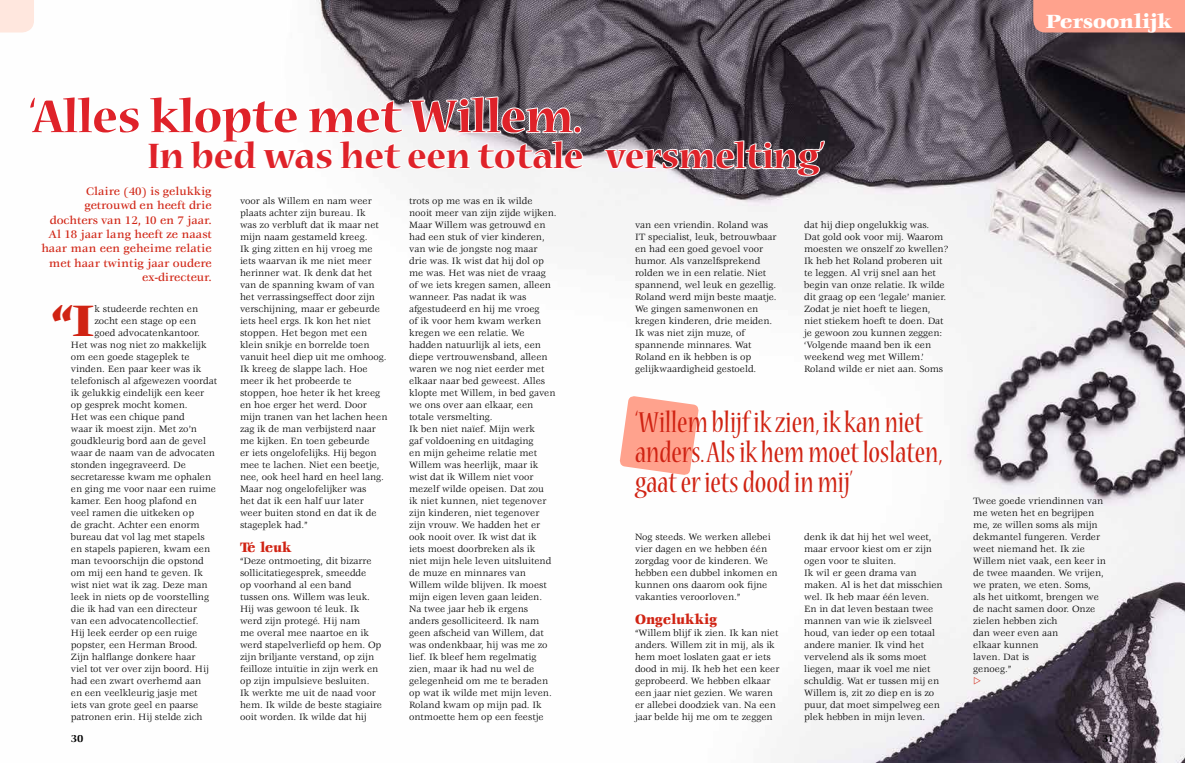
<style>
.page{position:relative;width:1185px;height:763px;background:#fff}
.page>*{position:absolute;margin:0;border:0;box-sizing:border-box;transform-origin:0 0}
.t1{font:700 51px "Nueva Std";color:#df2229}
.t2{font:900 48.3px "Veljovic Std";color:#d02313}
.t3{font:700 39.3px "Nueva Std";color:#df2229}
.t4{font:condensed 32px/30px "Nueva Std";color:#d02313}
.t5{font:900 21px "Veljovic Std";color:#fff}
.t6{font:900 15px "Veljovic Std";color:#d02313;scale:.9 1}
.t7{font:500 12px/14.4px "Veljovic Std";color:#d02313;text-align:right}
.t8{font:700 11px "Veljovic Std";color:#000}
.t9{font:10px/12px "Veljovic Std";color:#000}
.t10{font:9.5px "European Pi Three";color:#d02313}
</style>
<div class="page">
<img style="left:0;top:0;width:1185px;height:763px">
<svg style="left:619px;top:395px;width:80px;height:80px"></svg>
<svg style="left:28px;top:96px;width:113px;height:38px"></svg>
<svg style="left:147px;top:51px;width:437px;height:169px"></svg>
<svg style="left:603px;top:111px;width:223px;height:109px"></svg>
<div style="left:1033px;top:0;width:152px;height:32px;background:#ffa28d"></div>
<svg style="left:0;top:0;width:34px;height:32px"></svg>
<h3 class="t5" style="left:1046px;top:9px;width:128px">Persoonlijk</h3>
<h1 class="t1" style="left:30px;top:93px;width:554px">‘Alles klopte met Willem.</h1>
<h3 class="t3" style="left:147px;top:138px;width:678px">In bed was het een totale versmelting’</h3>
<p class="t7" style="left:41px;top:184px;width:172px">Claire (40) is gelukkig getrouwd en heeft drie dochters van 12, 10 en 7 jaar.<br>Al 18 jaar lang heeft ze naast haar man een geheime relatie met haar twintig jaar oudere ex-directeur.</p>
<h2 class="t2" style="left:52px;top:294px;width:44px">“I</h2>
<p class="t9" style="left:94px;top:303px;width:105px">k studeerde rechten en</p>
<p class="t9" style="left:94px;top:315px;width:103px">zocht een stage op een</p>
<p class="t9" style="left:94px;top:327px;width:107px">goed advocatenkantoor.</p>
<p class="t9" style="left:71px;top:339px;width:137px">Het was nog niet zo makkelijk</p>
<p class="t9" style="left:71px;top:351px;width:120px">om een goede stageplek te</p>
<p class="t9" style="left:71px;top:363px;width:132px">vinden. Een paar keer was ik</p>
<p class="t9" style="left:71px;top:375px;width:148px">telefonisch al afgewezen voordat</p>
<p class="t9" style="left:71px;top:387px;width:135px">ik gelukkig eindelijk een keer</p>
<p class="t9" style="left:71px;top:399px;width:118px">op gesprek mocht komen.</p>
<p class="t9" style="left:71px;top:411px;width:115px">Het was een chique pand</p>
<p class="t9" style="left:71px;top:423px;width:128px">waar ik moest zijn. Met zo’n</p>
<p class="t9" style="left:71px;top:435px;width:137px">goudkleurig bord aan de gevel</p>
<p class="t9" style="left:71px;top:447px;width:146px">waar de naam van de advocaten</p>
<p class="t9" style="left:71px;top:459px;width:117px">stonden ingegraveerd. De</p>
<p class="t9" style="left:71px;top:471px;width:142px">secretaresse kwam me ophalen</p>
<p class="t9" style="left:71px;top:483px;width:147px">en ging me voor naar een ruime</p>
<p class="t9" style="left:71px;top:495px;width:127px">kamer. Een hoog plafond en</p>
<p class="t9" style="left:71px;top:507px;width:125px">veel ramen die uitkeken op</p>
<p class="t9" style="left:71px;top:519px;width:130px">de gracht. Achter een enorm</p>
<p class="t9" style="left:71px;top:531px;width:135px">bureau dat vol lag met stapels</p>
<p class="t9" style="left:71px;top:543px;width:141px">en stapels papieren, kwam een</p>
<p class="t9" style="left:71px;top:555px;width:134px">man tevoorschijn die opstond</p>
<p class="t9" style="left:71px;top:567px;width:134px">om mij een hand te geven. Ik</p>
<p class="t9" style="left:71px;top:579px;width:138px">wist niet wat ik zag. Deze man</p>
<p class="t9" style="left:71px;top:591px;width:140px">leek in niets op de voorstelling</p>
<p class="t9" style="left:71px;top:603px;width:128px">die ik had van een directeur</p>
<p class="t9" style="left:71px;top:615px;width:129px">van een advocatencollectief.</p>
<p class="t9" style="left:71px;top:627px;width:128px">Hij leek eerder op een ruige</p>
<p class="t9" style="left:71px;top:639px;width:128px">popster, een Herman Brood.</p>
<p class="t9" style="left:71px;top:651px;width:126px">Zijn halflange donkere haar</p>
<p class="t9" style="left:71px;top:663px;width:139px">viel tot ver over zijn boord. Hij</p>
<p class="t9" style="left:71px;top:675px;width:132px">had een zwart overhemd aan</p>
<p class="t9" style="left:71px;top:687px;width:128px">en een veelkleurig jasje met</p>
<p class="t9" style="left:71px;top:699px;width:129px">iets van grote geel en paarse</p>
<p class="t9" style="left:71px;top:711px;width:133px">patronen erin. Hij stelde zich</p>
<p class="t9" style="left:240px;top:195px;width:149px">voor als Willem en nam weer plaats achter zijn bureau. Ik<br>was zo verbluft dat ik maar net mijn naam gestameld kreeg.<br>Ik ging zitten en hij vroeg me iets waarvan ik me niet meer herinner wat. Ik denk dat het van de spanning kwam of van het verrassingseffect door zijn verschijning, maar er gebeurde iets heel ergs. Ik kon het niet stoppen. Het begon met een klein snikje en borrelde toen vanuit heel diep uit me omhoog.<br>Ik kreeg de slappe lach. Hoe meer ik het probeerde te stoppen, hoe heter ik het kreeg en hoe erger het werd. Door mijn tranen van het lachen heen zag ik de man verbijsterd naar me kijken. En toen gebeurde<br>er iets ongelofelijks. Hij begon mee te lachen. Niet een beetje, nee, ook heel hard en heel lang.<br>Maar nog ongelofelijker was<br>het dat ik een half uur later weer buiten stond en dat ik de stageplek had.”</p>
<h3 class="t6" style="left:240px;top:539px;width:59px">Té leuk</h3>
<p class="t9" style="left:240px;top:555px;width:144px">“Deze ontmoeting, dit bizarre sollicitatiegesprek, smeedde<br>op voorhand al een band tussen ons. Willem was leuk.<br>Hij was gewoon té leuk. Ik werd zijn protegé. Hij nam<br>me overal mee naartoe en ik werd stapelverliefd op hem. Op zijn briljante verstand, op zijn feilloze intuïtie in zijn werk en op zijn impulsieve besluiten.<br>Ik werkte me uit de naad voor hem. Ik wilde de beste stagiaire ooit worden. Ik wilde dat hij</p>
<p class="t9" style="left:409px;top:195px;width:149px">trots op me was en ik wilde nooit meer van zijn zijde wijken.<br>Maar Willem was getrouwd en had een stuk of vier kinderen, van wie de jongste nog maar drie was. Ik wist dat hij dol op me was. Het was niet de vraag of we iets kregen samen, alleen wanneer. Pas nadat ik was afgestudeerd en hij me vroeg<br>of ik voor hem kwam werken kregen we een relatie. We hadden natuurlijk al iets, een diepe vertrouwensband, alleen waren we nog niet eerder met elkaar naar bed geweest. Alles klopte met Willem, in bed gaven we ons over aan elkaar, een totale versmelting.<br>Ik ben niet naïef. Mijn werk<br>gaf voldoening en uitdaging<br>en mijn geheime relatie met<br>Willem was heerlijk, maar ik wist dat ik Willem niet voor mezelf wilde opeisen. Dat zou<br>ik niet kunnen, niet tegenover zijn kinderen, niet tegenover zijn vrouw. We hadden het er ook nooit over. Ik wist dat ik<br>iets moest doorbreken als ik<br>niet mijn hele leven uitsluitend de muze en minnares van<br>Willem wilde blijven. Ik moest mijn eigen leven gaan leiden.<br>Na twee jaar heb ik ergens anders gesolliciteerd. Ik nam geen afscheid van Willem, dat was ondenkbaar, hij was me zo lief. Ik bleef hem regelmatig zien, maar ik had nu wel de gelegenheid om me te beraden op wat ik wilde met mijn leven.<br>Roland kwam op mijn pad. Ik ontmoette hem op een feestje</p>
<p class="t9" style="left:635px;top:219px;width:143px">van een vriendin. Roland was<br>IT specialist, leuk, betrouwbaar en had een goed gevoel voor humor. Als vanzelfsprekend rolden we in een relatie. Niet spannend, wel leuk en gezellig.<br>Roland werd mijn beste maatje.<br>We gingen samenwonen en kregen kinderen, drie meiden.<br>Ik was niet zijn muze, of spannende minnares. Wat<br>Roland en ik hebben is op gelijkwaardigheid gestoeld.</p>
<p class="t9" style="left:804px;top:219px;width:145px">dat hij diep ongelukkig was.<br>Dat gold ook voor mij. Waarom moesten we onszelf zo kwellen?<br>Ik heb het Roland proberen uit te leggen. Al vrij snel aan het begin van onze relatie. Ik wilde dit graag op een ‘legale’ manier.<br>Zodat je niet hoeft te liegen, niet stiekem hoeft te doen. Dat je gewoon zou kunnen zeggen: ‘Volgende maand ben ik een weekend weg met Willem.’<br>Roland wilde er niet aan. Soms</p>
<h3 class="t4" style="left:635px;top:409px;width:310px">‘Willem blijf ik zien, ik kan niet anders. Als ik hem moet loslaten, gaat er iets dood in mij’</h3>
<p class="t9" style="left:635px;top:531px;width:144px">Nog steeds. We werken allebei vier dagen en we hebben één zorgdag voor de kinderen. We hebben een dubbel inkomen en kunnen ons daarom ook fijne vakanties veroorloven.”</p>
<h3 class="t6" style="left:635px;top:611px;width:93px">Ongelukkig</h3>
<p class="t9" style="left:635px;top:627px;width:146px">“Willem blijf ik zien. Ik kan niet anders. Willem zit in mij, als ik hem moet loslaten gaat er iets dood in mij. Ik heb het een keer geprobeerd. We hebben elkaar een jaar niet gezien. We waren er allebei doodziek van. Na een jaar belde hij me om te zeggen</p>
<p class="t9" style="left:804px;top:531px;width:140px">denk ik dat hij het wel weet, maar ervoor kiest om er zijn ogen voor te sluiten.<br>Ik wil er geen drama van maken. Al is het dat misschien wel. Ik heb maar één leven.<br>En in dat leven bestaan twee mannen van wie ik zielsveel houd, van ieder op een totaal andere manier. Ik vind het vervelend als ik soms moet liegen, maar ik voel me niet schuldig. Wat er tussen mij en<br>Willem is, zit zo diep en is zo puur, dat moet simpelweg een plek hebben in mijn leven.</p>
<p class="t9" style="left:973px;top:495px;width:134px">Twee goede vriendinnen van me weten het en begrijpen me, ze willen soms als mijn dekmantel fungeren. Verder weet niemand het. Ik zie<br>Willem niet vaak, een keer in de twee maanden. We vrijen, we praten, we eten. Soms,<br>als het uitkomt, brengen we de nacht samen door. Onze zielen hebben zich<br>dan weer even aan<br>elkaar kunnen<br>laven. Dat is<br>genoeg.”</p>
<p class="t10" style="left:973px;top:675px;width:9px">e</p>
<p class="t8" style="left:71px;top:733px;width:14px">30</p>
<p class="t8" style="left:1102px;top:733px;width:13px">31</p>
</div>
